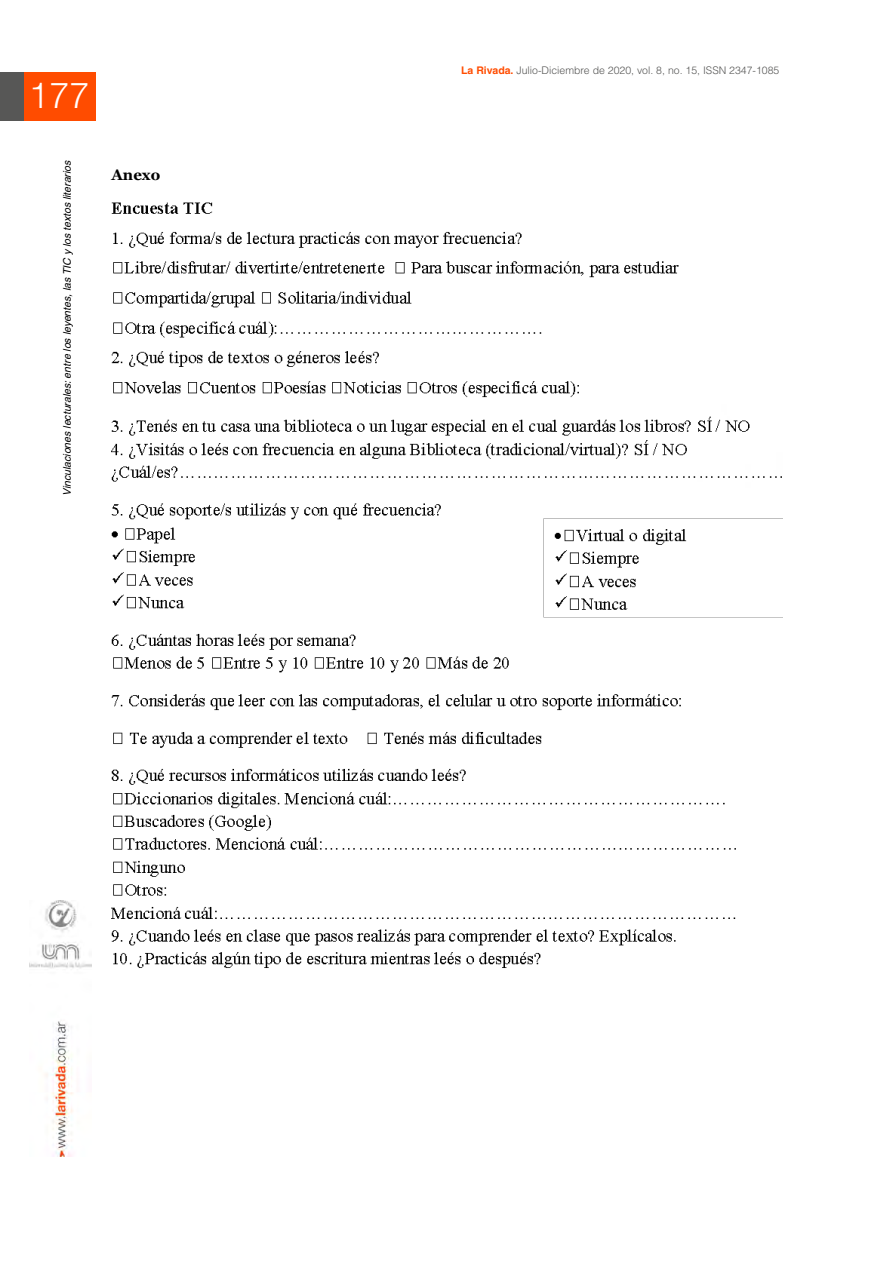
<style>
.page{position:relative;width:893px;height:1263px;background:#fff}
.page>*{position:absolute;margin:0;border:0;box-sizing:border-box;transform-origin:0 0}
.t1{font:300 36px "Helvetica Neue";color:#fff}
.t2{font:700 15px "Georgia";color:#000}
.t3{font:italic 10.5px "Helvetica";color:#000}
.t4{font:300 10.5px "Helvetica";color:#575756}
.s1{font-weight:700;color:#ff4c00}
</style>
<div class="page">
<div style="left:24px;top:73px;width:72px;height:48px;background:#ff4c00"></div>
<div style="left:0;top:73px;width:24px;height:48px;background:#575756"></div>
<img style="left:29px;top:901px;width:63px;height:256px">
<img style="left:112px;top:202px;width:670px;height:766px">
<h1 class="t1" style="left:29px;top:73px;width:62px">177</h1>
<p class="t3" style="left:61px;top:496px;width:338px;rotate:-90deg">Vinculaciones lecturales: entre los leyentes, las TIC y los textos literarios</p>
<h2 class="t2" style="left:112px;top:165px;width:50px">Anexo</h2>
<p class="t4" style="left:461px;top:63px;width:320px"><span class="s1">La Rivada.</span> Julio-Diciembre de 2020, vol. 8, no. 15, ISSN 2347-1085</p>
</div>
